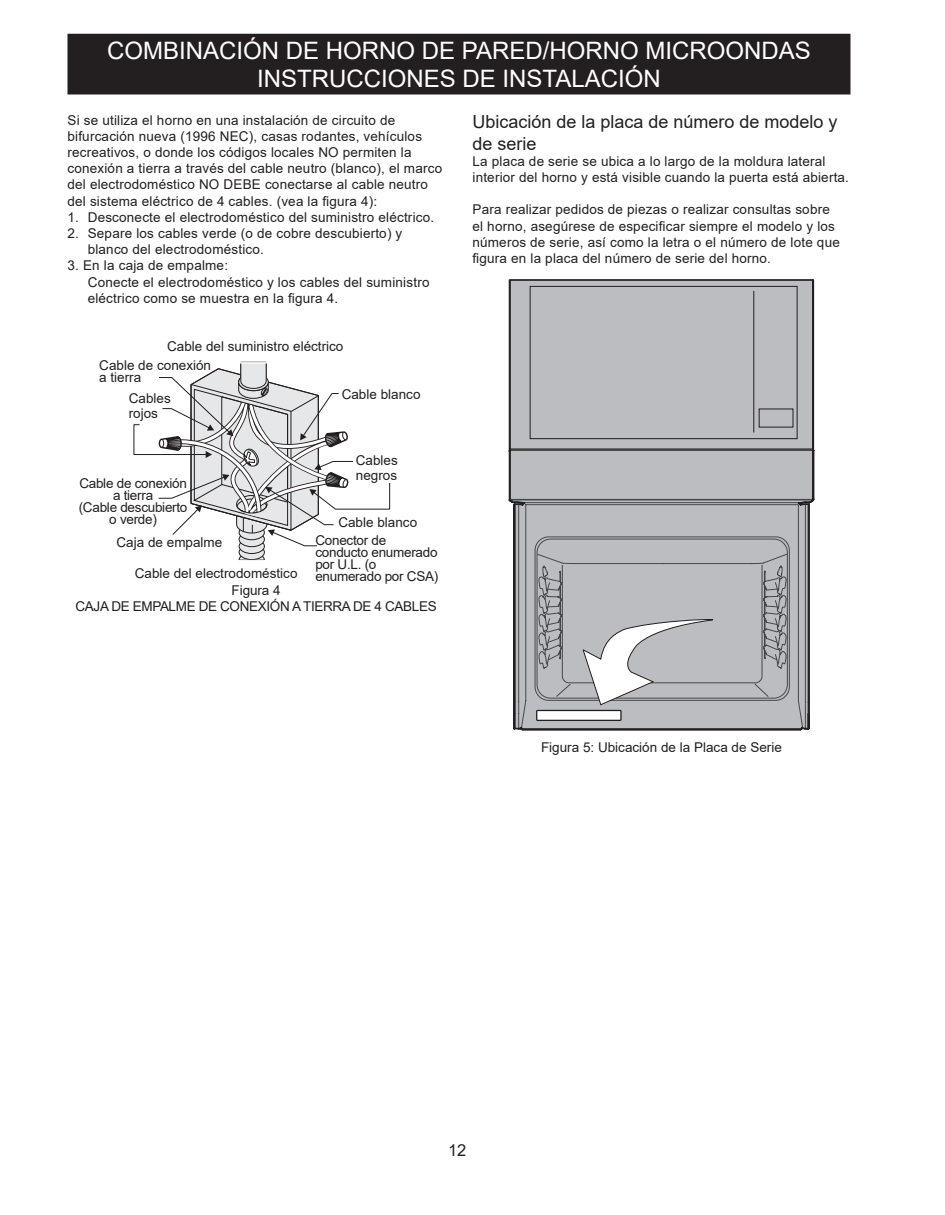
<style>
.page{position:relative;width:945px;height:1215px;background:#fff}
.page>*{position:absolute;margin:0;border:0;box-sizing:border-box;transform-origin:0 0}
.t1{font:24px/28.8px "Arial";color:#fff;text-align:center}
.t2{font:18px/21.6px "Arial";color:#231f20}
.t3{font:16.5px "Arial";color:#231f20}
.t4{font:13.5px/16.2px "Arial";letter-spacing:.015em;color:#231f20}
.t5{font:13.5px/12px "Arial";letter-spacing:-.02em;color:#231f20;text-align:center}
.t6{font:13.5px/16.2px "Arial";letter-spacing:-.025em;color:#231f20;text-align:center}
</style>
<div class="page">
<div style="left:68px;top:34px;width:782px;height:60px;background:#231f20"></div>
<svg style="left:133px;top:361px;width:257px;height:200px"></svg>
<div style="left:381px;top:472px;width:13px;height:11px;background:#fff"></div>
<div style="left:139px;top:509px;width:17px;height:12px;background:#fff"></div>
<div style="left:133px;top:367px;width:26px;height:19px;background:#fff"></div>
<svg style="left:509px;top:279px;width:305px;height:452px;background:#b4b4b7"></svg>
<svg style="left:510px;top:450px;width:305px;height:280px;background:#b3b4b7"></svg>
<h1 class="t1" style="left:107px;top:36px;width:705px">COMBINACIÓN DE HORNO DE PARED/HORNO MICROONDAS<br>INSTRUCCIONES DE INSTALACIÓN</h1>
<h2 class="t2" style="left:472px;top:111px;width:367px">Ubicación de la placa de número de modelo y de serie</h2>
<p class="t4" style="left:472px;top:153px;width:378px">La placa de serie se ubica a lo largo de la moldura lateral interior del horno y está visible cuando la puerta está abierta.</p>
<p class="t4" style="left:472px;top:201px;width:369px">Para realizar pedidos de piezas o realizar consultas sobre el horno, asegúrese de especificar siempre el modelo y los números de serie, así como la letra o el número de lote que figura en la placa del número de serie del horno.</p>
<p class="t4" style="left:68px;top:112px;width:376px">Si se utiliza el horno en una instalación de circuito de bifurcación nueva (1996 NEC), casas rodantes, vehículos recreativos, o donde los códigos locales NO permiten la conexión a tierra a través del cable neutro (blanco), el marco del electrodoméstico NO DEBE conectarse al cable neutro del sistema eléctrico de 4 cables. (vea la figura 4):</p>
<p class="t4" style="left:68px;top:209px;width:368px">1. Desconecte el electrodoméstico del suministro eléctrico.</p>
<p class="t4" style="left:88px;top:225px;width:316px;text-indent:-20px">2. Separe los cables verde (o de cobre descubierto) y blanco del electrodoméstico.</p>
<p class="t4" style="left:88px;top:257px;width:343px;text-indent:-20px">3. En la caja de empalme:<br>Conecte el electrodoméstico y los cables del suministro eléctrico como se muestra en la figura 4.</p>
<p class="t4" style="left:167px;top:338px;width:178px">Cable del suministro eléctrico</p>
<p class="t4" style="left:99px;top:360px;width:113px;line-height:12px">Cable de conexión a tierra</p>
<p class="t4" style="left:129px;top:391px;width:44px;line-height:14.9px">Cables rojos</p>
<p class="t5" style="left:79px;top:477px;width:110px">Cable de conexión a tierra<br>(Cable descubierto o verde)</p>
<p class="t4" style="left:342px;top:386px;width:80px">Cable blanco</p>
<p class="t4" style="left:356px;top:453px;width:44px;line-height:14.9px">Cables negros</p>
<p class="t4" style="left:338px;top:514px;width:80px">Cable blanco</p>
<p class="t5" style="left:315px;top:534px;width:124px;text-align:left">Conector de conducto enumerado por U.L. (o enumerado por CSA)</p>
<p class="t4" style="left:117px;top:534px;width:107px">Caja de empalme</p>
<p class="t4" style="left:135px;top:565px;width:164px">Cable del electrodoméstico</p>
<p class="t6" style="left:76px;top:582px;width:363px">Figura 4<br>CAJA DE EMPALME DE CONEXIÓN A TIERRA DE 4 CABLES</p>
<p class="t4" style="left:541px;top:739px;width:242px">Figura 5: Ubicación de la Placa de Serie</p>
<p class="t3" style="left:448px;top:1139px;width:20px">12</p>
</div>
